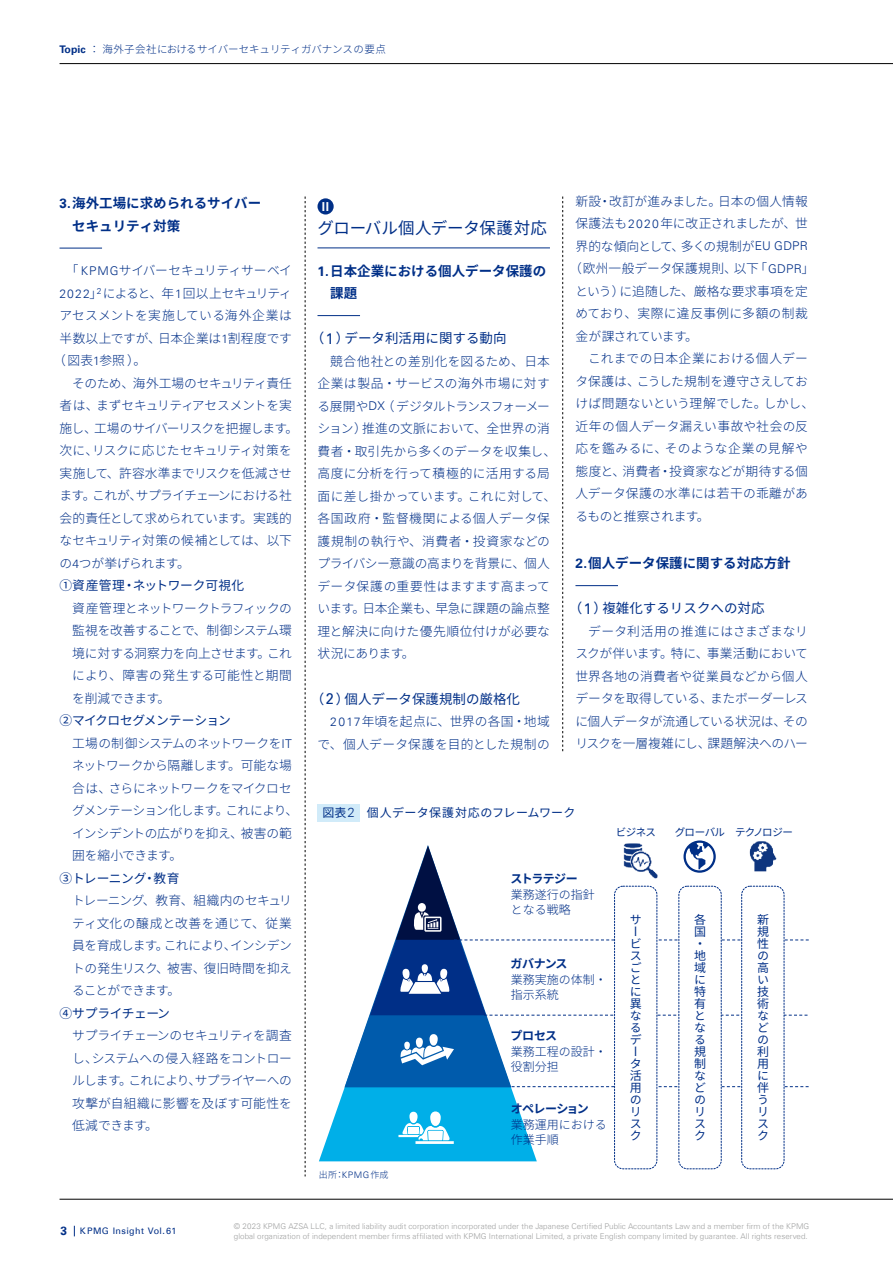
<style>
.page{position:relative;width:893px;height:1263px;background:#fff}
.page>*{position:absolute;margin:0;border:0;box-sizing:border-box;transform-origin:0 0}
.t1{font:16.5px "Noto Sans CJ Kjp";letter-spacing:-.01em;color:#002f87}
.t2{font:700 13.5px/22.5px "Noto Sans CJ Kjp";color:#002f87}
.t3{font:13.5px "Noto Sans CJ Kjp";color:#002f87}
.t4{font:300 12.75px/22.5px "Noto Sans CJ Kjp";letter-spacing:-.01em;color:#002f87;text-align:justify}
.t5{font:300 12.75px/22.5px "Noto Sans CJ Kjp";letter-spacing:-.04em;color:#002f87}
.t6{font:300 12.75px/22.5px "Noto Sans CJ Kjp";letter-spacing:.015em;color:#002f87;text-align:right}
.t7{font:300 12.75px "Noto Sans CJ Kjp";letter-spacing:-.045em;color:#002f87}
.t8{font:12.75px "Noto Sans CJ Kjp";letter-spacing:-.015em;color:#002f87}
.t9{font:300 12.75px "Noto Sans CJ Kjp";letter-spacing:-.08em;color:#002f87}
.t10{font:300 12.75px "Noto Sans CJ Kjp";letter-spacing:-.06em;color:#002f87}
.t11{font:300 12.75px "Noto Sans CJ Kjp";letter-spacing:-.05em;color:#002f87}
.t12{font:300 12.75px "Noto Sans CJ Kjp";letter-spacing:-.03em;color:#002f87}
.t13{font:300 12.75px "Noto Sans CJ Kjp";letter-spacing:-.035em;color:#002f87}
.t14{font:300 12.75px "Noto Sans CJ Kjp";letter-spacing:.025em;color:#002f87}
.t15{font:300 12.75px "Noto Sans CJ Kjp";letter-spacing:.045em;color:#002f87}
.t16{font:300 12.75px "Noto Sans CJ Kjp";letter-spacing:.01em;color:#002f87}
.t17{font:300 12.75px "Noto Sans CJ Kjp";letter-spacing:.02em;color:#002f87}
.t18{font:12px/12px "Noto Sans CJ Kjp";letter-spacing:.035em;color:#002f87}
.t19{font:300 12px/15px "Noto Sans CJ Kjp";color:#002f87}
.t20{font:700 12px "Noto Sans CJ Kjp";letter-spacing:-.05em;color:#002f87}
.t21{font:700 12px "Universfor KPMG";color:#002f87}
.t22{font:700 12px "Noto Sans CJ Kjp";color:#fff}
.t23{font:300 10.5px "Noto Sans CJ Kjp";color:#002f87}
.t24{font:10.5px "Noto Sans CJ Kjp";letter-spacing:-.065em;color:#002f87}
.t25{font:9px "Universfor KPMG";letter-spacing:.04em;color:#002f87}
.t26{font:300 9px "Noto Sans CJ Kjp";color:#002f87}
.t27{font:300 7.95px/9.8px "Universfor KPMG";letter-spacing:.01em;color:#9fa0a0}
.s1{font-family:"Universfor KPMG";font-weight:700}
.s2{font-family:"Universfor KPMG"}
.s3{font-family:"Universfor KPMG";font-size:12.15px}
.s4{font-weight:400}
.s5{font-family:"Universfor KPMG";font-size:15.45px}
.s6{font-family:"Universfor KPMG";font-weight:300;font-size:13.2px}
</style>
<div class="page">
<hr style="left:60px;top:63px;width:833px;height:1px;background:#000">
<hr style="left:60px;top:1199px;width:833px;height:1px;background:#000">
<hr style="left:60px;top:248px;width:42px;height:1px;background:#002f87">
<div style="left:317px;top:198px;width:17px;height:17px;background:#002f87;border-radius:50%"></div>
<hr style="left:317px;top:248px;width:233px;height:1px;background:#002f87">
<hr style="left:317px;top:315px;width:43px;height:1px;background:#002f87">
<hr style="left:575px;top:585px;width:43px;height:1px;background:#002f87">
<svg style="left:562px;top:197px;width:1px;height:554px"></svg>
<svg style="left:305px;top:196px;width:1px;height:980px"></svg>
<div style="left:318px;top:804px;width:42px;height:17px;background:#d1ebf9"></div>
<svg style="left:319px;top:1087px;width:218px;height:74px;background:#22b9ea"></svg>
<svg style="left:398px;top:1111px;width:56px;height:33px"></svg>
<div style="left:614px;top:886px;width:43px;height:283px;border:1px dashed #002f87;border-radius:9px"></div>
<div style="left:741px;top:886px;width:43px;height:283px;border:1px dashed #002f87;border-radius:9px"></div>
<div style="left:678px;top:886px;width:44px;height:283px;border:1px dashed #002f87;border-radius:9px"></div>
<svg style="left:344px;top:840px;width:464px;height:247px"></svg>
<p class="t23" style="left:60px;top:43px;width:328px"><span class="s1">Topic</span> ： 海外子会社におけるサイバーセキュリティガバナンスの要点</p>
<p class="t2" style="left:72px;top:192px;width:191px;text-indent:-13px"><span class="s2">3.</span> 海外工場に求められるサイバーセキュリティ対策</p>
<p class="t12" style="left:66px;top:263px;width:228px">「 <span class="s3">KPMG</span>サイバーセキュリティサーベイ</p>
<p class="t9" style="left:60px;top:286px;width:234px"><span class="s3">2022</span>」<sup>2</sup> によると、年<span class="s3">1</span>回以上セキュリティ</p>
<p class="t6" style="left:60px;top:305px;width:234px">アセスメントを実施している海外企業は</p>
<p class="t4" style="left:60px;top:327px;width:234px">半数以上ですが、日本企業は<span class="s3">1</span>割程度です</p>
<p class="t4" style="left:53px;top:350px;width:95px">（図表<span class="s3">1</span>参照）。</p>
<p class="t13" style="left:72px;top:376px;width:221px">そのため、海外工場のセキュリティ責任</p>
<p class="t4" style="left:60px;top:395px;width:234px">者は、まずセキュリティアセスメントを実</p>
<p class="t10" style="left:60px;top:421px;width:240px">施し、工場のサイバーリスクを把握します。</p>
<p class="t4" style="left:60px;top:440px;width:234px">次に、リスクに応じたセキュリティ対策を</p>
<p class="t7" style="left:60px;top:466px;width:234px">実施して、許容水準までリスクを低減させ</p>
<p class="t11" style="left:60px;top:488px;width:234px">ます。これが、サプライチェーンにおける社</p>
<p class="t5" style="left:60px;top:507px;width:234px">会的責任として求められています。実践的</p>
<p class="t5" style="left:60px;top:530px;width:234px">なセキュリティ対策の候補としては、以下</p>
<p class="t4" style="left:60px;top:552px;width:132px">の<span class="s3">4</span>つが挙げられます。</p>
<p class="t8" style="left:60px;top:578px;width:186px">①資産管理・ネットワーク可視化</p>
<p class="t4" style="left:72px;top:597px;width:221px">資産管理とネットワークトラフィックの監視を改善することで、制御システム環境に対する洞察力を向上させます。これにより、障害の発生する可能性と期間を削減できます。</p>
<p class="t5" style="left:72px;top:710px;width:228px;text-indent:-13px"><span class="s4">②マイクロセグメンテーション<br></span>工場の制御システムのネットワークを<span class="s3">IT</span>ネットワークから隔離します。可能な場合は、さらにネットワークをマイクロセグメンテーション化します。これにより、インシデントの広がりを抑え、被害の範囲を縮小できます。</p>
<p class="t8" style="left:60px;top:871px;width:122px">③トレーニング・教育</p>
<p class="t4" style="left:72px;top:890px;width:221px">トレーニング、教育、組織内のセキュリティ文化の醸成と改善を通じて、従業員を育成します。これにより、インシデントの発生リスク、被害、復旧時間を抑えることができます。</p>
<p class="t8" style="left:60px;top:1006px;width:112px">④サプライチェーン</p>
<p class="t4" style="left:72px;top:1025px;width:221px">サプライチェーンのセキュリティを調査し、システムへの侵入経路をコントロールします。これにより、サプライヤーへの攻撃が自組織に影響を及ぼす可能性を低減できます。</p>
<p class="t22" style="left:320px;top:200px;width:13px">Ⅱ</p>
<p class="t1" style="left:317px;top:218px;width:231px">グローバル個人データ保護対応</p>
<p class="t2" style="left:330px;top:260px;width:218px;text-indent:-13px"><span class="s2">1.</span> 日本企業における個人データ保護の課題</p>
<p class="t3" style="left:311px;top:331px;width:197px">（<span class="s5">1</span>）データ利活用に関する動向</p>
<p class="t4" style="left:317px;top:350px;width:240px;text-align:left;text-indent:13px">競合他社との差別化を図るため、日本企業は製品・サービスの海外市場に対する展開や<span class="s3">DX</span>（デジタルトランスフォーメーション）推進の文脈において、全世界の消費者・取引先から多くのデータを収集し、高度に分析を行って積極的に活用する局面に差し掛かっています。これに対して、各国政府・監督機関による個人データ保護規制の執行や、消費者・投資家などのプライバシー意識の高まりを背景に、個人データ保護の重要性はますます高まっています。日本企業も、早急に課題の論点整理と解決に向けた優先順位付けが必要な状況にあります。</p>
<p class="t3" style="left:311px;top:691px;width:211px">（<span class="s5">2</span>）個人データ保護規制の厳格化</p>
<p class="t6" style="left:317px;top:710px;width:234px"><span class="s3">2017</span>年頃を起点に、世界の各国・地域で、個人データ保護を目的とした規制の</p>
<p class="t4" style="left:575px;top:190px;width:234px">新設・改訂が進みました。日本の個人情報</p>
<p class="t4" style="left:575px;top:212px;width:234px">保護法も<span class="s3">2020</span>年に改正されましたが、世</p>
<p class="t4" style="left:575px;top:235px;width:234px">界的な傾向として、多くの規制が<span class="s3">EU GDPR</span></p>
<p class="t4" style="left:569px;top:257px;width:247px">（欧州一般データ保護規則、以下「<span class="s3">GDPR</span>」</p>
<p class="t4" style="left:575px;top:280px;width:234px">という）に追随した、厳格な要求事項を定</p>
<p class="t14" style="left:575px;top:306px;width:234px">めており、実際に違反事例に多額の制裁</p>
<p class="t7" style="left:575px;top:329px;width:124px">金が課されています。</p>
<p class="t17" style="left:588px;top:351px;width:221px">これまでの日本企業における個人デー</p>
<p class="t4" style="left:575px;top:370px;width:234px">タ保護は、こうした規制を遵守さえしてお</p>
<p class="t4" style="left:575px;top:392px;width:240px">けば問題ないという理解でした。しかし、</p>
<p class="t4" style="left:575px;top:415px;width:234px">近年の個人データ漏えい事故や社会の反</p>
<p class="t15" style="left:575px;top:441px;width:234px">応を鑑みるに、そのような企業の見解や</p>
<p class="t4" style="left:575px;top:460px;width:234px">態度と、消費者・投資家などが期待する個</p>
<p class="t16" style="left:575px;top:486px;width:234px">人データ保護の水準には若干の乖離があ</p>
<p class="t7" style="left:575px;top:509px;width:136px">るものと推察されます。</p>
<p class="t2" style="left:575px;top:552px;width:217px"><span class="s2">2.</span> 個人データ保護に関する対応方針</p>
<p class="t3" style="left:569px;top:601px;width:197px">（<span class="s5">1</span>）複雑化するリスクへの対応</p>
<p class="t4" style="left:575px;top:620px;width:234px;text-indent:13px">データ利活用の推進にはさまざまなリスクが伴います。特に、事業活動において世界各地の消費者や従業員などから個人データを取得している、またボーダーレスに個人データが流通している状況は、そのリスクを一層複雑にし、課題解決へのハー</p>
<p class="t18" style="left:323px;top:806px;width:254px">図表<span class="s6">2</span> 個人データ保護対応のフレームワーク</p>
<p class="t24" style="left:616px;top:826px;width:42px">ビジネス</p>
<p class="t24" style="left:675px;top:826px;width:120px">グローバル テクノロジー</p>
<p class="t26" style="left:319px;top:1170px;width:71px">出所：<span class="s2">KPMG</span>作成</p>
<p class="t20" style="left:510px;top:872px;width:69px">ストラテジー</p>
<p class="t19" style="left:511px;top:887px;width:85px">業務遂行の指針となる戦略</p>
<p class="t20" style="left:511px;top:957px;width:58px">ガバナンス</p>
<p class="t19" style="left:511px;top:972px;width:97px">業務実施の体制・指示系統</p>
<p class="t20" style="left:510px;top:1029px;width:48px">プロセス</p>
<p class="t19" style="left:511px;top:1044px;width:97px">業務工程の設計・役割分担</p>
<p class="t20" style="left:511px;top:1102px;width:80px">オペレーション</p>
<p class="t19" style="left:511px;top:1117px;width:97px">業務運用における作業手順</p>
<p class="t18" style="left:630px;top:914px;width:13px">サービスごとに異なるデータ活用のリスク</p>
<p class="t18" style="left:694px;top:914px;width:13px">各国・地域に特有となる規制などのリスク</p>
<p class="t18" style="left:757px;top:914px;width:13px">新規性の高い技術などの利用に伴うリスク</p>
<p class="t21" style="left:60px;top:1224px;width:8px">3</p>
<p class="t25" style="left:80px;top:1226px;width:98px">KPMG Insight Vol.61</p>
<p class="t27" style="left:234px;top:1221px;width:577px">© 2023 KPMG AZSA LLC, a limited liability audit corporation incorporated under the Japanese Certified Public Accountants Law and a member firm of the KPMG global organization of independent member firms affiliated with KPMG International Limited, a private English company limited by guarantee. All rights reserved.</p>
</div>
